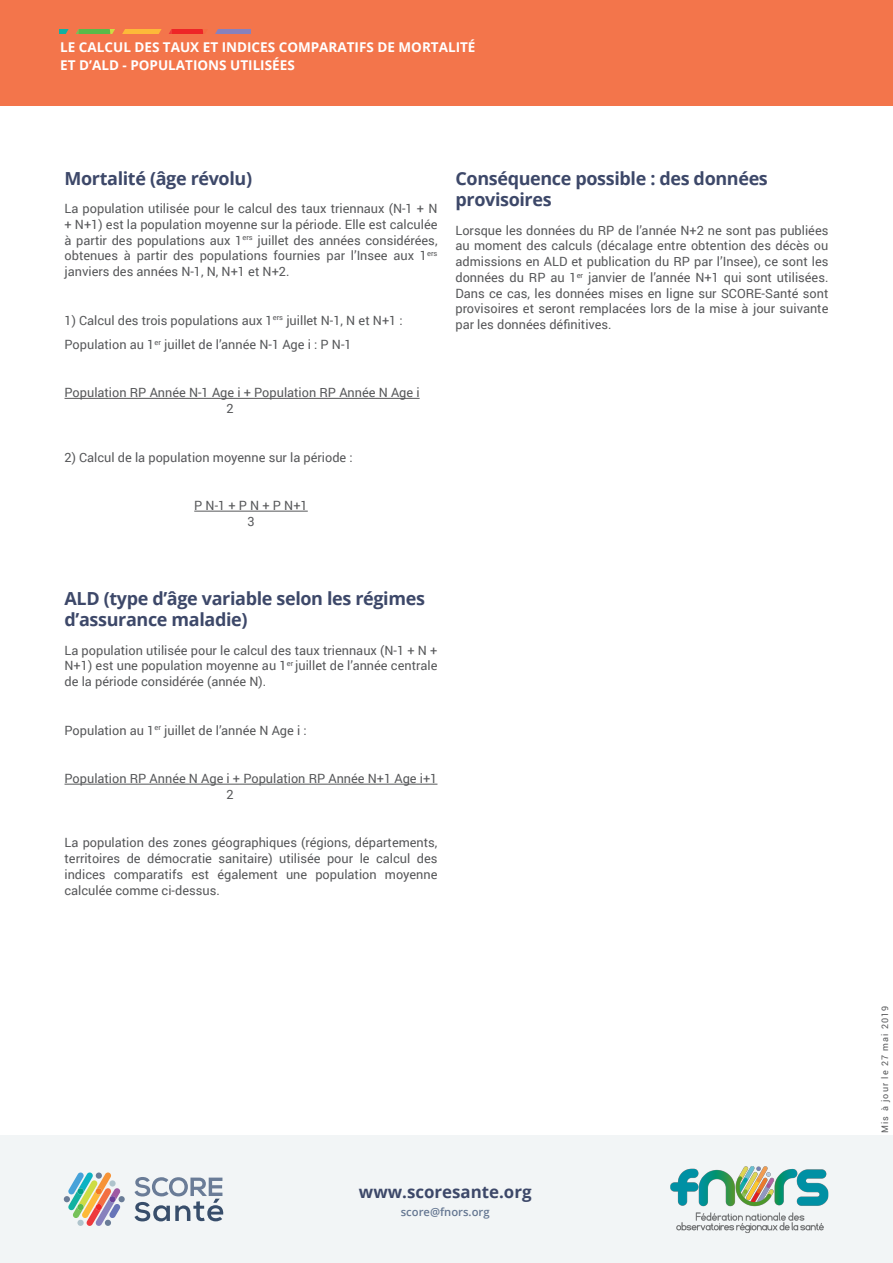
<style>
.page{position:relative;width:893px;height:1263px;background:#fff}
.page>*{position:absolute;margin:0;border:0;box-sizing:border-box;transform-origin:0 0}
.Titres{font:700 18px/21.6px "Open Sans";letter-spacing:-.02em;color:#3d4869}
.Texte_courant{font:700 18px "Open Sans";letter-spacing:-.02em;color:#3d4869}
.t1{font:700 16.8px "Open Sans";color:#3d4869}
.Titre_de_la_fiche{font:700 13.5px/18px "Open Sans";color:#fff}
.Texte_courant-2{font:12.75px/15.8px "Roboto";color:#57585a;text-align:justify}
.t2{font:600 11.25px "Open Sans";color:#657792}
.Texte_courant-3{font:9px "Roboto";letter-spacing:.12em;color:#57585a}
</style>
<div class="page">
<div style="left:0;top:1135px;width:893px;height:128px;background:#f2f5f6"></div>
<svg style="left:64px;top:1172px;width:61px;height:54px"></svg>
<svg style="left:134px;top:1177px;width:89px;height:44px"></svg>
<img style="left:670px;top:1166px;width:159px;height:67px">
<div style="left:0;top:0;width:893px;height:106px;background:#f3754b"></div>
<svg style="left:60px;top:30px;width:191px;height:4px"></svg>
<hr style="left:65px;top:398px;width:355px;height:1px;background:#57585a">
<hr style="left:194px;top:511px;width:114px;height:1px;background:#57585a">
<hr style="left:65px;top:784px;width:372px;height:1px;background:#57585a">
<p class="Titre_de_la_fiche" style="left:60px;top:38px;width:417px">LE CALCUL DES TAUX ET INDICES COMPARATIFS DE MORTALITÉ<br>ET D’ALD - POPULATIONS UTILISÉES</p>
<p class="Texte_courant" style="left:65px;top:165px;width:189px">Mortalité (âge révolu)</p>
<p class="Texte_courant-2" style="left:65px;top:200px;width:374px">La population utilisée pour le calcul des taux triennaux (N-1 + N + N+1) est la population moyenne sur la période. Elle est calculée à partir des populations aux 1<sup>ers</sup> juillet des années considérées, obtenues à partir des populations fournies par l’Insee aux 1<sup>ers </sup>janviers des années N-1, N, N+1 et N+2.</p>
<p class="Texte_courant-2" style="left:65px;top:312px;width:340px">1) Calcul des trois populations aux 1<sup>ers</sup> juillet N-1, N et N+1 :</p>
<p class="Texte_courant-2" style="left:65px;top:336px;width:289px">Population au 1<sup>er</sup> juillet de l’année N-1 Age i : P N-1</p>
<p class="Texte_courant-2" style="left:65px;top:384px;width:357px">Population RP Année N-1 Age i + Population RP Année N Age i</p>
<p class="Texte_courant-2" style="left:227px;top:400px;width:9px">2</p>
<p class="Texte_courant-2" style="left:65px;top:449px;width:290px">2) Calcul de la population moyenne sur la période :</p>
<p class="Texte_courant-2" style="left:194px;top:497px;width:115px">P N-1 + P N + P N+1</p>
<p class="Texte_courant-2" style="left:247px;top:513px;width:9px">3</p>
<p class="Titres" style="left:455px;top:167px;width:314px">Conséquence possible : des données provisoires</p>
<p class="Texte_courant-2" style="left:455px;top:222px;width:374px">Lorsque les données du RP de l’année N+2 ne sont pas publiées au moment des calculs (décalage entre obtention des décès ou admissions en ALD et publication du RP par l’Insee), ce sont les données du RP au 1<sup>er</sup> janvier de l’année N+1 qui sont utilisées.<br>Dans ce cas, les données mises en ligne sur SCORE-Santé sont provisoires et seront remplacées lors de la mise à jour suivante par les données définitives.</p>
<p class="Titres" style="left:65px;top:587px;width:362px">ALD (type d’âge variable selon les régimes d’assurance maladie)</p>
<p class="Texte_courant-2" style="left:65px;top:642px;width:374px">La population utilisée pour le calcul des taux triennaux (N-1 + N + N+1) est une population moyenne au 1<sup>er</sup> juillet de l’année centrale de la période considérée (année N).</p>
<p class="Texte_courant-2" style="left:65px;top:722px;width:244px">Population au 1<sup>er</sup> juillet de l’année N Age i :</p>
<p class="Texte_courant-2" style="left:65px;top:770px;width:374px">Population RP Année N Age i + Population RP Année N+1 Age i+1</p>
<p class="Texte_courant-2" style="left:227px;top:786px;width:9px">2</p>
<p class="Texte_courant-2" style="left:65px;top:834px;width:374px">La population des zones géographiques (régions, départements, territoires de démocratie sanitaire) utilisée pour le calcul des indices comparatifs est également une population moyenne calculée comme ci-dessus.</p>
<h2 class="t1" style="left:359px;top:1180px;width:174px">www.scoresante.org</h2>
<p class="t2" style="left:401px;top:1204px;width:90px">score@fnors.org</p>
<p class="Texte_courant-3" style="left:879px;top:1133px;width:129px;rotate:-90deg">Mis à jour le 27 mai 2019</p>
</div>
